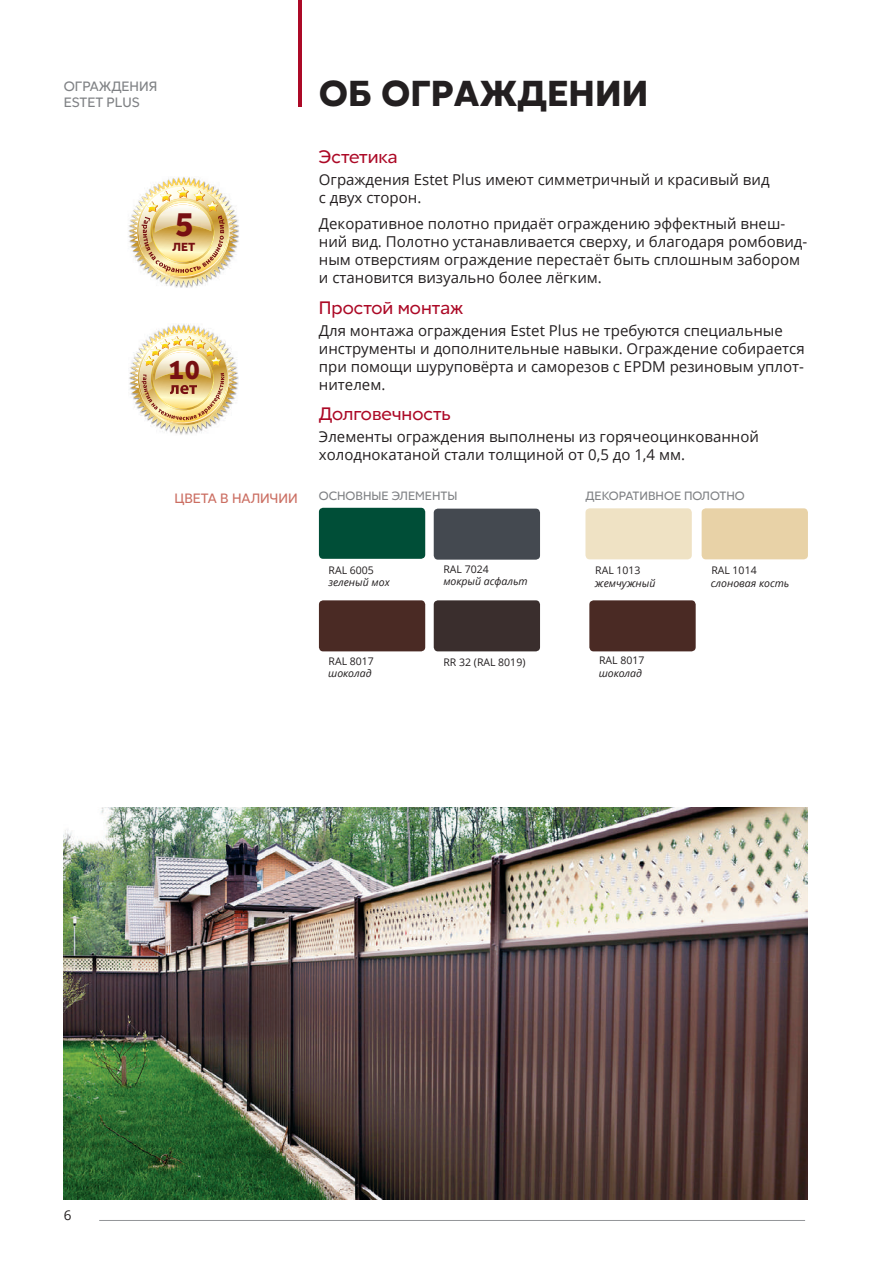
<style>
.page{position:relative;width:893px;height:1263px;background:#fff}
.page>*{position:absolute;margin:0;border:0;box-sizing:border-box;transform-origin:0 0}
.t1{font:700 36px "Red Ring";color:#231f20}
.t2{font:700 32.4px "Red Ring";color:#771012}
.t3{font:700 25.5px "Red Ring";color:#771012}
.t4{font:18px "Red Ring";color:#ac0926}
.t5{font:15px/18px "Open Sans";color:#231f20}
.t6{font:13.5px/16.2px "Red Ring";color:#808285}
.t7{font:13.5px "Red Ring";color:#cb6e62}
.t8{font:13.5px "Open Sans";color:#231f20}
.t9{font:12px "Red Ring";color:#808285}
.t10{font:700 11.7px "Red Ring";color:#771012}
.t11{font:italic 10.5px "Open Sans";color:#231f20}
.t12{font:10.5px "Open Sans";color:#231f20}
</style>
<div class="page">
<hr style="left:99px;top:1220px;width:706px;height:1px;background:#939598">
<hr style="left:298px;top:0;width:4px;height:106px;background:#ac0926">
<div style="left:585px;top:508px;width:107px;height:51px;background:#efe2c4;border-radius:4px"></div>
<div style="left:702px;top:508px;width:106px;height:51px;background:#e8d2a7;border-radius:4px"></div>
<div style="left:319px;top:508px;width:106px;height:51px;background:#004e37;border-radius:4px"></div>
<div style="left:434px;top:509px;width:106px;height:51px;background:#444950;border-radius:4px"></div>
<div style="left:319px;top:600px;width:106px;height:51px;background:#4a2a24;border-radius:4px"></div>
<div style="left:589px;top:600px;width:107px;height:51px;background:#4a2a24;border-radius:4px"></div>
<div style="left:434px;top:600px;width:106px;height:51px;background:#3a2e2d;border-radius:4px"></div>
<img style="left:129px;top:177px;width:109px;height:109px">
<img style="left:64px;top:808px;width:744px;height:391px">
<img style="left:129px;top:324px;width:110px;height:111px">
<img style="left:130px;top:325px;width:107px;height:107px">
<p class="t6" style="left:64px;top:78px;width:95px">ОГРАЖДЕНИЯ<br>ESTET PLUS</p>
<h1 class="t1" style="left:319px;top:70px;width:331px">ОБ ОГРАЖДЕНИИ</h1>
<h2 class="t2" style="left:174px;top:203px;width:22px">5</h2>
<p class="t10" style="left:173px;top:239px;width:24px">ЛЕТ</p>
<h3 class="t3" style="left:169px;top:353px;width:33px">10</h3>
<p class="t4" style="left:319px;top:145px;width:80px">Эстетика</p>
<p class="t5" style="left:319px;top:170px;width:452px">Ограждения Estet Plus имеют симметричный и красивый вид с двух сторон.</p>
<p class="t5" style="left:319px;top:215px;width:490px">Декоративное полотно придаёт ограждению эффектный внеш&shy;ний вид. Полотно устанавливается сверху, и благодаря ромбовид&shy;ным отверстиям ограждение перестаёт быть сплошным забором и становится визуально более лёгким.</p>
<p class="t4" style="left:319px;top:296px;width:146px">Простой монтаж</p>
<p class="t5" style="left:319px;top:321px;width:487px">Для монтажа ограждения Estet Plus не требуются специальные инструменты и дополнительные навыки. Ограждение собирается при помощи шуруповёрта и саморезов с EPDM резиновым уплот&shy;нителем.</p>
<p class="t4" style="left:319px;top:402px;width:133px">Долговечность</p>
<p class="t5" style="left:319px;top:427px;width:442px">Элементы ограждения выполнены из горячеоцинкованной холоднокатаной стали толщиной от 0,5 до 1,4 мм.</p>
<p class="t7" style="left:174px;top:490px;width:125px">ЦВЕТА В НАЛИЧИИ</p>
<p class="t9" style="left:319px;top:488px;width:140px">ОСНОВНЫЕ ЭЛЕМЕНТЫ</p>
<p class="t9" style="left:585px;top:488px;width:161px">ДЕКОРАТИВНОЕ ПОЛОТНО</p>
<p class="t12" style="left:329px;top:563px;width:47px">RAL 6005</p>
<p class="t11" style="left:328px;top:575px;width:63px">зеленый мох</p>
<p class="t12" style="left:443px;top:562px;width:47px">RAL 7024</p>
<p class="t11" style="left:443px;top:574px;width:86px">мокрый асфальт</p>
<p class="t12" style="left:595px;top:563px;width:47px">RAL 1013</p>
<p class="t11" style="left:595px;top:576px;width:62px">жемчужный</p>
<p class="t12" style="left:711px;top:563px;width:47px">RAL 1014</p>
<p class="t11" style="left:711px;top:576px;width:80px">слоновая кость</p>
<p class="t12" style="left:329px;top:654px;width:47px">RAL 8017</p>
<p class="t11" style="left:328px;top:666px;width:45px">шоколад</p>
<p class="t12" style="left:443px;top:655px;width:84px">RR 32 (RAL 8019)</p>
<p class="t12" style="left:599px;top:653px;width:47px">RAL 8017</p>
<p class="t11" style="left:599px;top:666px;width:45px">шоколад</p>
<p class="t8" style="left:64px;top:1206px;width:9px">6</p>
</div>
